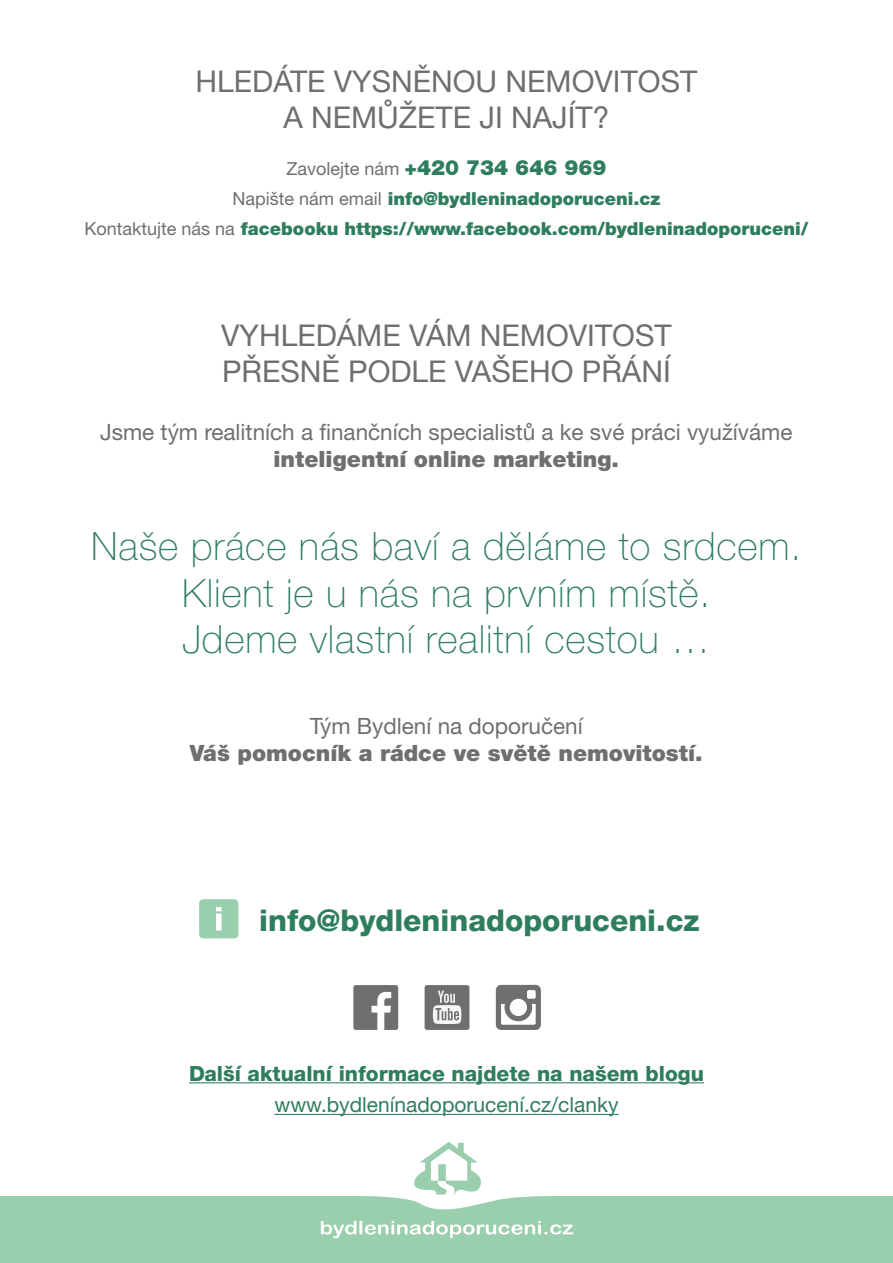
<style>
.page{position:relative;width:893px;height:1263px;background:#fff}
.page>*{position:absolute;margin:0;border:0;box-sizing:border-box;transform-origin:0 0}
.t1{font:100 39px/46.5px "Helvetica Neue CE";letter-spacing:.02em;color:#2e7e5d;text-align:center}
.t2{font:30px/36px "Helvetica Neue CE";color:#6f6f6e;text-align:center}
.t3{font:800 30px "Helvetica Neue CE";color:#2e7e5d}
.t4{font:22.5px "Helvetica Neue CE";color:#6f6f6e}
.t5{font:900 22.5px "Helvetica Neue CE";color:#6f6f6e}
.t6{font:800 21px "Helvetica Neue CE";color:#2e7e5d}
.t7{font:21px "Helvetica Neue CE";color:#2e7e5d}
.t8{font:900 21px "Helvetica Neue CE";color:#2e7e5d}
.t9{font:900 18px/30px "Helvetica Neue CE";color:#2e7e5d;text-align:center}
.s1{font-weight:400;font-size:18px;color:#6f6f6e}
.s2{font-weight:400;color:#6f6f6e}
</style>
<div class="page">
<div style="left:0;top:1196px;width:893px;height:67px;background:#9acfae"></div>
<svg style="left:365px;top:1142px;width:181px;height:68px"></svg>
<svg style="left:321px;top:1221px;width:252px;height:17px"></svg>
<div style="left:199px;top:899px;width:39px;height:39px;background:#9acfae;border-radius:4px"></div>
<svg style="left:216px;top:907px;width:6px;height:23px"></svg>
<hr style="left:189px;top:1082px;width:515px;height:1px;background:#2e7e5d">
<hr style="left:274px;top:1114px;width:345px;height:1px;background:#2e7e5d">
<div style="left:353px;top:985px;width:45px;height:45px;background:#6f6f6e;border-radius:2px"></div>
<svg style="left:371px;top:992px;width:20px;height:38px"></svg>
<svg style="left:496px;top:985px;width:45px;height:45px"></svg>
<div style="left:425px;top:985px;width:44px;height:45px;background:#6f6f6e;border-radius:2px"></div>
<svg style="left:433px;top:990px;width:28px;height:34px"></svg>
<h2 class="t2" style="left:196px;top:63px;width:503px">HLEDÁTE VYSNĚNOU NEMOVITOST<br>A NEMŮŽETE JI NAJÍT?</h2>
<p class="t8" style="left:286px;top:155px;width:322px"><span class="s1">Zavolejte nám</span> +420 734 646 969</p>
<p class="t9" style="left:85px;top:185px;width:725px"><span class="s2">Napište nám email</span> info@bydleninadoporuceni.cz<br><span class="s2">Kontaktujte nás na</span> facebooku https://www.facebook.com/bydleninadoporuceni/</p>
<h2 class="t2" style="left:221px;top:317px;width:452px;text-align:left">VYHLEDÁME VÁM NEMOVITOST<br>PŘESNĚ PODLE VAŠEHO PŘÁNÍ</h2>
<p class="t4" style="left:100px;top:419px;width:694px">Jsme tým realitních a finančních specialistů a ke své práci využíváme</p>
<p class="t5" style="left:274px;top:445px;width:347px">inteligentní online marketing.</p>
<h1 class="t1" style="left:91px;top:523px;width:711px">Naše práce nás baví a děláme to srdcem.<br>Klient je u nás na prvním místě.<br>Jdeme vlastní realitní cestou …</h1>
<p class="t4" style="left:310px;top:713px;width:274px">Tým Bydlení na doporučení</p>
<p class="t5" style="left:190px;top:739px;width:514px">Váš pomocník a rádce ve světě nemovitostí.</p>
<h2 class="t3" style="left:259px;top:902px;width:442px">info@bydleninadoporuceni.cz</h2>
<p class="t6" style="left:189px;top:1061px;width:516px">Další aktualní informace najdete na našem blogu</p>
<p class="t7" style="left:274px;top:1092px;width:346px">www.bydlenínadoporucení.cz/clanky</p>
</div>
